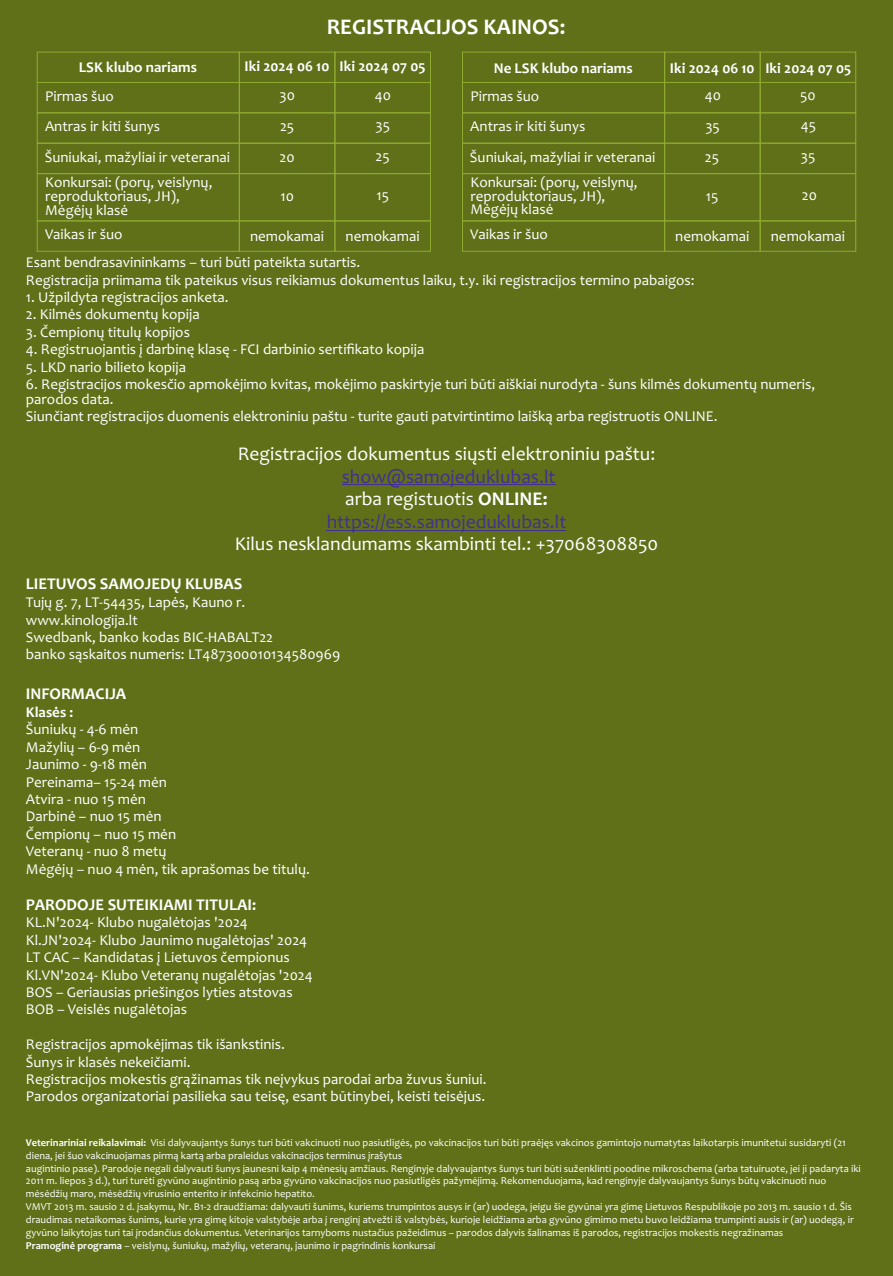
<style>
.page{position:relative;width:893px;height:1276px;background:#5f7019}
.page>*{position:absolute;margin:0;border:0;box-sizing:border-box;transform-origin:0 0}
.t1{font:700 22.5px "Candara";color:#fff}
.t2{font:19.5px "Candara";color:#fff}
.t3{font:19.5px/22.6px "Candara";color:#432f92;text-align:center}
.t4{font:700 16.5px "Candara";color:#fff}
.t5{font:15px/17.4px "Candara";color:#fff}
.t6{font:700 15px "Candara";color:#fff}
.t7{font:10.5px/12.8px "Candara";color:#fff}
.s1{color:#fff}
.s2{font-weight:700;color:#fff}
.s3{font-weight:700}
</style>
<div class="page">
<hr style="left:342px;top:484px;width:213px;height:1px;background:#432f92">
<hr style="left:327px;top:529px;width:239px;height:1px;background:#432f92">
<div style="left:37px;top:52px;width:203px;height:31px;border:1px solid #90aa31"></div>
<div style="left:37px;top:82px;width:203px;height:31px;border:1px solid #90aa31"></div>
<div style="left:37px;top:112px;width:203px;height:32px;border:1px solid #90aa31"></div>
<div style="left:37px;top:143px;width:203px;height:31px;border:1px solid #90aa31"></div>
<div style="left:37px;top:173px;width:203px;height:48px;border:1px solid #90aa31"></div>
<div style="left:37px;top:220px;width:203px;height:32px;border:1px solid #90aa31"></div>
<div style="left:239px;top:52px;width:96px;height:31px;border:1px solid #90aa31"></div>
<div style="left:239px;top:82px;width:96px;height:31px;border:1px solid #90aa31"></div>
<div style="left:239px;top:112px;width:96px;height:32px;border:1px solid #90aa31"></div>
<div style="left:239px;top:143px;width:96px;height:31px;border:1px solid #90aa31"></div>
<div style="left:239px;top:173px;width:96px;height:48px;border:1px solid #90aa31"></div>
<div style="left:239px;top:220px;width:96px;height:32px;border:1px solid #90aa31"></div>
<div style="left:334px;top:52px;width:97px;height:31px;border:1px solid #90aa31"></div>
<div style="left:334px;top:82px;width:97px;height:31px;border:1px solid #90aa31"></div>
<div style="left:334px;top:112px;width:97px;height:32px;border:1px solid #90aa31"></div>
<div style="left:334px;top:143px;width:97px;height:31px;border:1px solid #90aa31"></div>
<div style="left:334px;top:173px;width:97px;height:48px;border:1px solid #90aa31"></div>
<div style="left:334px;top:220px;width:97px;height:32px;border:1px solid #90aa31"></div>
<div style="left:462px;top:52px;width:203px;height:31px;border:1px solid #90aa31"></div>
<div style="left:462px;top:82px;width:203px;height:31px;border:1px solid #90aa31"></div>
<div style="left:462px;top:112px;width:203px;height:32px;border:1px solid #90aa31"></div>
<div style="left:462px;top:143px;width:203px;height:31px;border:1px solid #90aa31"></div>
<div style="left:462px;top:173px;width:203px;height:48px;border:1px solid #90aa31"></div>
<div style="left:462px;top:220px;width:203px;height:32px;border:1px solid #90aa31"></div>
<div style="left:664px;top:52px;width:97px;height:31px;border:1px solid #90aa31"></div>
<div style="left:664px;top:82px;width:97px;height:31px;border:1px solid #90aa31"></div>
<div style="left:664px;top:112px;width:97px;height:32px;border:1px solid #90aa31"></div>
<div style="left:664px;top:143px;width:97px;height:31px;border:1px solid #90aa31"></div>
<div style="left:664px;top:173px;width:97px;height:48px;border:1px solid #90aa31"></div>
<div style="left:664px;top:220px;width:97px;height:32px;border:1px solid #90aa31"></div>
<div style="left:760px;top:52px;width:96px;height:31px;border:1px solid #90aa31"></div>
<div style="left:760px;top:82px;width:96px;height:31px;border:1px solid #90aa31"></div>
<div style="left:760px;top:112px;width:96px;height:32px;border:1px solid #90aa31"></div>
<div style="left:760px;top:143px;width:96px;height:31px;border:1px solid #90aa31"></div>
<div style="left:760px;top:173px;width:96px;height:48px;border:1px solid #90aa31"></div>
<div style="left:760px;top:220px;width:96px;height:32px;border:1px solid #90aa31"></div>
<p class="t6" style="left:79px;top:61px;width:120px">LSK klubo nariams</p>
<p class="t5" style="left:45px;top:82px;width:187px;line-height:30.5px">Pirmas šuo<br>Antras ir kiti šunys<br>Šuniukai, mažyliai ir veteranai</p>
<p class="t5" style="left:45px;top:177px;width:169px;line-height:13.8px">Konkursai: (porų, veislynų, reproduktoriaus, JH),<br>Mėgėjų klasė</p>
<p class="t5" style="left:45px;top:227px;width:79px">Vaikas ir šuo</p>
<h1 class="t1" style="left:327px;top:17px;width:240px">REGISTRACIJOS KAINOS:</h1>
<p class="t6" style="left:245px;top:60px;width:86px">Iki 2024 06 10</p>
<p class="t5" style="left:280px;top:81px;width:17px;line-height:31px;text-align:justify">30<br>25<br>20</p>
<p class="t5" style="left:281px;top:189px;width:15px">10</p>
<p class="t5" style="left:250px;top:229px;width:76px">nemokamai</p>
<p class="t6" style="left:340px;top:60px;width:87px">Iki 2024 07 05</p>
<p class="t5" style="left:375px;top:82px;width:18px;line-height:30.3px;text-align:justify">40<br>35<br>25</p>
<p class="t5" style="left:377px;top:188px;width:14px">15</p>
<p class="t5" style="left:346px;top:229px;width:76px">nemokamai</p>
<p class="t6" style="left:494px;top:62px;width:140px">Ne LSK klubo nariams</p>
<p class="t5" style="left:470px;top:82px;width:187px;line-height:30.5px">Pirmas šuo<br>Antras ir kiti šunys<br>Šuniukai, mažyliai ir veteranai</p>
<p class="t5" style="left:470px;top:177px;width:169px;line-height:13.8px">Konkursai: (porų, veislynų, reproduktoriaus, JH),<br>Mėgėjų klasė</p>
<p class="t5" style="left:470px;top:227px;width:79px">Vaikas ir šuo</p>
<p class="t6" style="left:670px;top:62px;width:86px">Iki 2024 06 10</p>
<p class="t5" style="left:705px;top:81px;width:18px;line-height:31px;text-align:justify">40<br>35<br>25</p>
<p class="t5" style="left:706px;top:189px;width:14px">15</p>
<p class="t5" style="left:675px;top:229px;width:76px">nemokamai</p>
<p class="t6" style="left:765px;top:62px;width:87px">Iki 2024 07 05</p>
<p class="t5" style="left:800px;top:82px;width:18px;line-height:30.3px;text-align:justify">50<br>45<br>35</p>
<p class="t5" style="left:802px;top:188px;width:17px">20</p>
<p class="t5" style="left:771px;top:229px;width:76px">nemokamai</p>
<p class="t5" style="left:26px;top:255px;width:670px">Esant bendrasavininkams – turi būti pateikta sutartis.<br>Registracija priimama tik pateikus visus reikiamus dokumentus laiku, t.y. iki registracijos termino pabaigos:</p>
<p class="t5" style="left:26px;top:290px;width:204px">1. Užpildyta registracijos anketa.</p>
<p class="t5" style="left:26px;top:307px;width:175px">2. Kilmės dokumentų kopija</p>
<p class="t5" style="left:26px;top:325px;width:166px">3. Čempionų titulų kopijos</p>
<p class="t5" style="left:26px;top:342px;width:400px">4. Registruojantis į darbinę klasę - FCI darbinio sertifikato kopija</p>
<p class="t5" style="left:26px;top:359px;width:162px">5. LKD nario bilieto kopija</p>
<p class="t5" style="left:26px;top:378px;width:791px;line-height:14.7px">6. Registracijos mokesčio apmokėjimo kvitas, mokėjimo paskirtyje turi būti aiškiai nurodyta - šuns kilmės dokumentų numeris, parodos data.</p>
<p class="t5" style="left:26px;top:409px;width:693px">Siunčiant registracijos duomenis elektroniniu paštu - turite gauti patvirtintimo laišką arba registruotis ONLINE.</p>
<h2 class="t2" style="left:238px;top:446px;width:419px">Registracijos dokumentus siųsti elektroniniu paštu:</h2>
<h2 class="t3" style="left:327px;top:467px;width:241px">show@samojeduklubas.lt <span class="s1">arba registuotis</span> <span class="s2">ONLINE: </span>https://ess.samojeduklubas.lt</h2>
<h2 class="t2" style="left:235px;top:536px;width:425px">Kilus nesklandumams skambinti tel.: +37068308850</h2>
<p class="t4" style="left:26px;top:577px;width:218px">LIETUVOS SAMOJEDŲ KLUBAS</p>
<p class="t5" style="left:26px;top:595px;width:316px">Tujų g. 7, LT-54435, Lapės, Kauno r. www.kinologija.lt<br>Swedbank, banko kodas BIC-HABALT22<br>banko sąskaitos numeris: LT487300010134580969</p>
<p class="t4" style="left:26px;top:687px;width:102px">INFORMACIJA</p>
<p class="t6" style="left:26px;top:706px;width:49px">Klasės :</p>
<p class="t5" style="left:26px;top:722px;width:285px">Šuniukų - 4-6 mėn<br>Mažylių – 6-9 mėn<br>Jaunimo - 9-18 mėn<br>Pereinama– 15-24 mėn<br>Atvira - nuo 15 mėn<br>Darbinė – nuo 15 mėn<br>Čempionų – nuo 15 mėn<br>Veteranų - nuo 8 metų<br>Mėgėjų – nuo 4 mėn, tik aprašomas be titulų.</p>
<p class="t4" style="left:26px;top:897px;width:232px">PARODOJE SUTEIKIAMI TITULAI:</p>
<p class="t5" style="left:26px;top:915px;width:288px">KL.N'2024- Klubo nugalėtojas '2024<br>Kl.JN'2024- Klubo Jaunimo nugalėtojas' 2024<br>LT CAC – Kandidatas į Lietuvos čempionus Kl.VN'2024- Klubo Veteranų nugalėtojas '2024<br>BOS – Geriausias priešingos lyties atstovas BOB – Veislės nugalėtojas</p>
<p class="t5" style="left:26px;top:1037px;width:462px">Registracijos apmokėjimas tik išankstinis.<br>Šunys ir klasės nekeičiami.<br>Registracijos mokestis grąžinamas tik neįvykus parodai arba žuvus šuniui.<br>Parodos organizatoriai pasilieka sau teisę, esant būtinybei, keisti teisėjus.</p>
<p class="t7" style="left:26px;top:1137px;width:836px"><span class="s3">Veterinariniai reikalavimai:</span> Visi dalyvaujantys šunys turi būti vakcinuoti nuo pasiutligės, po vakcinacijos turi būti praėjęs vakcinos gamintojo numatytas laikotarpis imunitetui susidaryti (21 diena, jei šuo vakcinuojamas pirmą kartą arba praleidus vakcinacijos terminus įrašytus<br>augintinio pase). Parodoje negali dalyvauti šunys jaunesni kaip 4 mėnesių amžiaus. Renginyje dalyvaujantys šunys turi būti suženklinti poodine mikroschema (arba tatuiruote, jei ji padaryta iki 2011 m. liepos 3 d.), turi turėti gyvūno augintinio pasą arba gyvūno vakcinacijos nuo pasiutligės pažymėjimą. Rekomenduojama, kad renginyje dalyvaujantys šunys būtų vakcinuoti nuo mėsėdžių maro, mėsėdžių virusinio enterito ir infekcinio hepatito.<br>VMVT 2013 m. sausio 2 d. įsakymu, Nr. B1-2 draudžiama: dalyvauti šunims, kuriems trumpintos ausys ir (ar) uodega, jeigu šie gyvūnai yra gimę Lietuvos Respublikoje po 2013 m. sausio 1 d. Šis draudimas netaikomas šunims, kurie yra gimę kitoje valstybėje arba į renginį atvežti iš valstybės, kurioje leidžiama arba gyvūno gimimo metu buvo leidžiama trumpinti ausis ir (ar) uodegą, ir gyvūno laikytojas turi tai įrodančius dokumentus. Veterinarijos tarnyboms nustačius pažeidimus – parodos dalyvis šalinamas iš parodos, registracijos mokestis negražinamas<br><span class="s3">Pramoginė programa</span> – veislynų, šuniukų, mažylių, veteranų, jaunimo ir pagrindinis konkursai</p>
</div>
